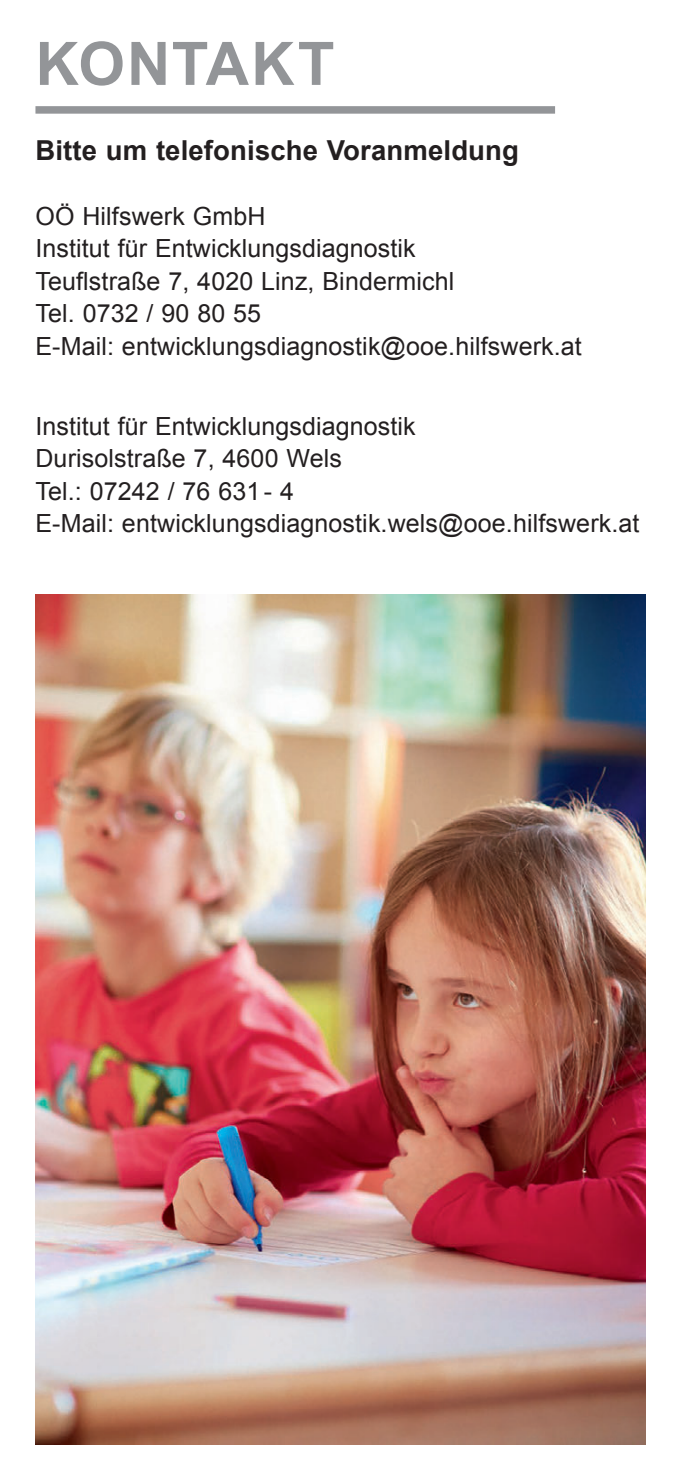
<style>
.page{position:relative;width:681px;height:1482px;background:#fff}
.page>*{position:absolute;margin:0;border:0;box-sizing:border-box;transform-origin:0 0}
.t1{font:700 60px "Arial";letter-spacing:.03em;color:#939598}
.t2{font:700 27.5px "Arial";letter-spacing:.005em;color:#231f20}
.t3{font:25px/32.5px "Arial";letter-spacing:.005em;color:#231f20}
</style>
<div class="page">
<div style="left:35px;top:106px;width:520px;height:8px;background:#939598"></div>
<img style="left:35px;top:595px;width:610px;height:849px">
<h1 class="t1" style="left:35px;top:24px;width:300px">KONTAKT</h1>
<p class="t2" style="left:35px;top:132px;width:485px">Bitte um telefonische Voranmeldung</p>
<p class="t3" style="left:35px;top:200px;width:547px">OÖ Hilfswerk GmbH<br>Institut für Entwicklungsdiagnostik<br>Teuflstraße 7, 4020 Linz, Bindermichl<br>Tel. 0732 / 90 80 55<br>E-Mail: entwicklungsdiagnostik@ooe.hilfswerk.at</p>
<p class="t3" style="left:35px;top:410px;width:605px">Institut für Entwicklungsdiagnostik<br>Durisolstraße 7, 4600 Wels<br>Tel.: 07242 / 76 631- 4<br>E-Mail: entwicklungsdiagnostik.wels@ooe.hilfswerk.at</p>
</div>
